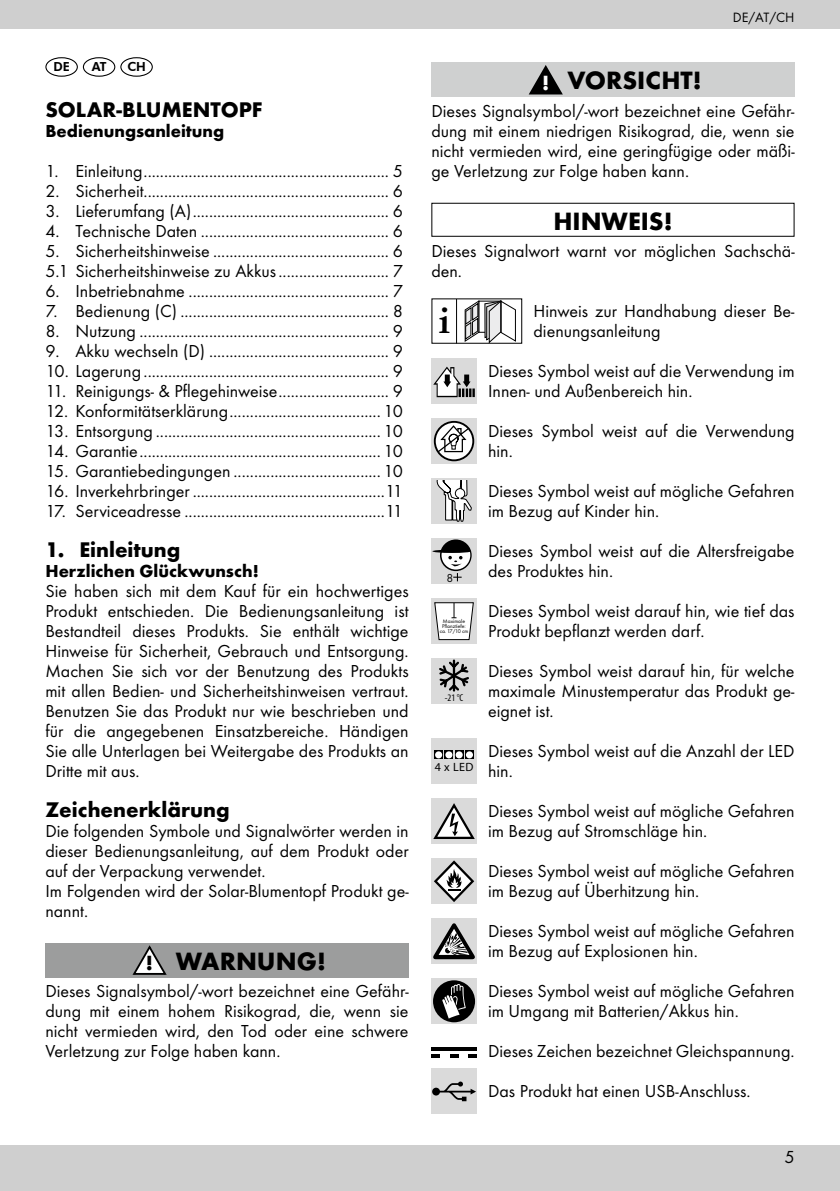
<style>
.page{position:relative;width:840px;height:1191px;background:#fff}
.page>*{position:absolute;margin:0;border:0;box-sizing:border-box;transform-origin:0 0}
.t1{font:700 40px "Garamond";color:#000}
.t2{font:700 26px "Futura TOT";color:#000}
.t3{font:700 22px "Futura TOT";color:#000}
.t4{font:18px/20px "Futura TOT Boo";color:#000}
.t5{font:700 18px "Futura TOT";color:#000}
.t6{font:16px "Futura LT Pro";color:#000}
.t7{font:14px "Futura TOT Boo";color:#000}
.t8{font:800 12.4px "Futura BT";color:#000}
.t9{font:12px "Myriad Pro";color:#000}
.t10{font:12px "Futura TOT Boo";color:#000}
.t11{font:condensed 10px "Myriad Pro";color:#000}
.t12{font:5.6px/5px "Futura TOT Boo";color:#000;text-align:center}
.s1{font-family:"Futura LT Pro";font-size:18.8px}
.s2{font-family:"Futura LT Pro";font-size:18.8px;color:#fff}
</style>
<div class="page">
<div style="left:0;top:1145px;width:839px;height:46px;background:#cfcfcf"></div>
<div style="left:0;top:0;width:839px;height:29px;background:#cfcfcf"></div>
<div style="left:45px;top:57px;width:33px;height:20px;border:1px solid #000;border-radius:50%"></div>
<div style="left:83px;top:57px;width:32px;height:20px;border:1px solid #000;border-radius:50%"></div>
<div style="left:120px;top:57px;width:33px;height:20px;border:1px solid #000;border-radius:50%"></div>
<div style="left:45px;top:943px;width:363px;height:34px;background:#9c9d9d"></div>
<svg style="left:132px;top:945px;width:35px;height:30px"></svg>
<div style="left:431px;top:63px;width:363px;height:34px;background:#cfd0d0"></div>
<svg style="left:528px;top:65px;width:35px;height:30px"></svg>
<div style="left:431px;top:203px;width:363px;height:34px;border:1px solid #000"></div>
<svg style="left:464px;top:300px;width:51px;height:42px"></svg>
<hr style="left:456px;top:299px;width:1px;height:44px;background:#000">
<div style="left:431px;top:358px;width:45px;height:46px;background:#dadada"></div>
<svg style="left:433px;top:366px;width:41px;height:31px"></svg>
<div style="left:431px;top:418px;width:45px;height:46px;background:#dadada"></div>
<svg style="left:434px;top:422px;width:39px;height:38px"></svg>
<div style="left:433px;top:421px;width:41px;height:40px;border:2px solid #000;border-radius:50%"></div>
<svg style="left:436px;top:424px;width:33px;height:30px"></svg>
<div style="left:431px;top:478px;width:45px;height:46px;background:#dadada"></div>
<svg style="left:436px;top:480px;width:35px;height:42px"></svg>
<div style="left:431px;top:538px;width:45px;height:46px;background:#dadada"></div>
<div style="left:440px;top:539px;width:31px;height:32px;background:#000;border-radius:50%"></div>
<svg style="left:432px;top:549px;width:39px;height:4px"></svg>
<svg style="left:441px;top:550px;width:29px;height:31px"></svg>
<div style="left:431px;top:598px;width:45px;height:46px;background:#dadada"></div>
<svg style="left:434px;top:602px;width:39px;height:38px"></svg>
<div style="left:431px;top:658px;width:45px;height:46px;background:#dadada"></div>
<svg style="left:439px;top:659px;width:30px;height:33px"></svg>
<div style="left:431px;top:738px;width:45px;height:46px;background:#dadada"></div>
<svg style="left:434px;top:750px;width:9px;height:9px"></svg>
<div style="left:435px;top:751px;width:7px;height:7px;background:#fff;border-radius:50%"></div>
<svg style="left:444px;top:750px;width:9px;height:9px"></svg>
<div style="left:445px;top:751px;width:7px;height:7px;background:#fff;border-radius:50%"></div>
<svg style="left:455px;top:750px;width:8px;height:9px"></svg>
<div style="left:455px;top:751px;width:7px;height:7px;background:#fff;border-radius:50%"></div>
<svg style="left:465px;top:750px;width:8px;height:9px"></svg>
<svg style="left:465px;top:751px;width:7px;height:7px"></svg>
<div style="left:431px;top:798px;width:45px;height:46px;background:#dadada"></div>
<svg style="left:433px;top:803px;width:42px;height:36px"></svg>
<div style="left:431px;top:858px;width:45px;height:46px;background:#dadada"></div>
<svg style="left:434px;top:860px;width:40px;height:42px"></svg>
<div style="left:431px;top:918px;width:45px;height:46px;background:#dadada"></div>
<svg style="left:433px;top:923px;width:41px;height:36px"></svg>
<div style="left:431px;top:978px;width:45px;height:46px;background:#dadada"></div>
<div style="left:433px;top:980px;width:42px;height:42px;background:#000;border-radius:50%"></div>
<svg style="left:442px;top:984px;width:23px;height:34px"></svg>
<hr style="left:431px;top:1047px;width:45px;height:3px;background:#000">
<svg style="left:450px;top:1054px;width:8px;height:3px"></svg>
<svg style="left:431px;top:1054px;width:9px;height:3px"></svg>
<svg style="left:468px;top:1054px;width:8px;height:3px"></svg>
<div style="left:431px;top:1068px;width:45px;height:46px;background:#dadada"></div>
<svg style="left:432px;top:1081px;width:44px;height:20px"></svg>
<p class="t8" style="left:53px;top:59px;width:18px">DE</p>
<p class="t8" style="left:92px;top:59px;width:16px">AT</p>
<p class="t8" style="left:127px;top:59px;width:20px">CH</p>
<p class="t3" style="left:45px;top:96px;width:218px">SOLAR-BLUMENTOPF</p>
<p class="t5" style="left:45px;top:120px;width:180px">Bedienungsanleitung</p>
<p class="t4" style="left:45px;top:161px;width:359px">1. Einleitung............................................................ 5</p>
<p class="t4" style="left:45px;top:181px;width:359px">2. Sicherheit............................................................ 6</p>
<p class="t4" style="left:45px;top:201px;width:359px">3. Lieferumfang (A)................................................ 6</p>
<p class="t4" style="left:45px;top:221px;width:359px">4. Technische Daten .............................................. 6</p>
<p class="t4" style="left:45px;top:241px;width:359px">5. Sicherheitshinweise ........................................... 6<br>5.1 Sicherheitshinweise zu Akkus........................... 7</p>
<p class="t4" style="left:45px;top:281px;width:359px">6. Inbetriebnahme ................................................. 7</p>
<p class="t4" style="left:45px;top:301px;width:359px">7. Bedienung (C) ................................................... 8</p>
<p class="t4" style="left:45px;top:321px;width:359px">8. Nutzung ............................................................. 9</p>
<p class="t4" style="left:45px;top:341px;width:359px">9. Akku wechseln (D) ............................................ 9</p>
<p class="t4" style="left:45px;top:361px;width:359px">10. Lagerung............................................................ 9</p>
<p class="t4" style="left:45px;top:381px;width:359px">11. Reinigungs- &amp; Pflegehinweise........................... 9</p>
<p class="t4" style="left:45px;top:401px;width:359px">12. Konformitätserklärung..................................... 10</p>
<p class="t4" style="left:45px;top:421px;width:359px">13. Entsorgung ....................................................... 10</p>
<p class="t4" style="left:45px;top:441px;width:359px">14. Garantie........................................................... 10</p>
<p class="t4" style="left:45px;top:461px;width:359px">15. Garantiebedingungen .................................... 10</p>
<p class="t4" style="left:45px;top:481px;width:359px">16. Inverkehrbringer ...............................................11</p>
<p class="t4" style="left:45px;top:501px;width:359px">17. Serviceadresse .................................................11</p>
<p class="t3" style="left:45px;top:536px;width:136px">1. Einleitung</p>
<p class="t5" style="left:45px;top:560px;width:215px">Herzlichen Glückwunsch!</p>
<p class="t4" style="left:45px;top:581px;width:364px;text-align:justify">Sie haben sich mit dem Kauf für ein hochwertiges Produkt entschieden. Die Bedienungsanleitung ist Bestandteil dieses Produkts. Sie enthält wichtige Hinweise für Sicherheit, Gebrauch und Entsorgung.<br>Machen Sie sich vor der Benutzung des Produkts mit allen Bedien- und Sicherheitshinweisen vertraut.<br>Benutzen Sie das Produkt nur wie beschrieben und für die angegebenen Einsatzbereiche. Händigen Sie alle Unterlagen bei Weitergabe des Produkts an Dritte mit aus.</p>
<p class="t3" style="left:45px;top:796px;width:186px">Zeichenerklärung</p>
<p class="t4" style="left:45px;top:821px;width:364px">Die folgenden Symbole und Signalwörter werden in dieser Bedienungsanleitung, auf dem Produkt oder auf der Verpackung verwendet.<br>Im Folgenden wird der Solar-Blumentopf Produkt ge&shy;nannt.</p>
<h2 class="t2" style="left:146px;top:945px;width:181px"><span class="s1">!</span> WARNUNG!</h2>
<p class="t4" style="left:45px;top:981px;width:364px;text-align:justify">Dieses Signalsymbol/-wort bezeichnet eine Gefähr&shy;dung mit einem hohem Risikograd, die, wenn sie nicht vermieden wird, den Tod oder eine schwere Verletzung zur Folge haben kann.</p>
<p class="t7" style="left:732px;top:9px;width:63px">DE/AT/CH</p>
<h2 class="t2" style="left:542px;top:65px;width:161px"><span class="s2">!</span> VORSICHT!</h2>
<p class="t4" style="left:431px;top:101px;width:364px;text-align:justify">Dieses Signalsymbol/-wort bezeichnet eine Gefähr&shy;dung mit einem niedrigen Risikograd, die, wenn sie nicht vermieden wird, eine geringfügige oder mäßi&shy;ge Verletzung zur Folge haben kann.</p>
<h2 class="t2" style="left:553px;top:205px;width:121px">HINWEIS!</h2>
<p class="t4" style="left:431px;top:241px;width:364px">Dieses Signalwort warnt vor möglichen Sachschä&shy;den.</p>
<h1 class="t1" style="left:438px;top:293px;width:13px">i</h1>
<p class="t4" style="left:533px;top:301px;width:262px">Hinweis zur Handhabung dieser Be&shy;dienungsanleitung</p>
<p class="t4" style="left:488px;top:361px;width:308px">Dieses Symbol weist auf die Verwendung im<br>Innen- und Außenbereich hin.</p>
<p class="t4" style="left:488px;top:421px;width:308px">Dieses Symbol weist auf die Verwendung hin.</p>
<p class="t4" style="left:488px;top:481px;width:308px">Dieses Symbol weist auf mögliche Gefahren im Bezug auf Kinder hin.</p>
<p class="t10" style="left:446px;top:570px;width:8px">8</p>
<p class="t12" style="left:439px;top:619px;width:30px">Maximale<br>Pflanztiefe: ca. 17/10 cm</p>
<p class="t11" style="left:444px;top:692px;width:20px">-21 °C</p>
<p class="t9" style="left:434px;top:760px;width:40px">4 x LED</p>
<p class="t4" style="left:488px;top:541px;width:308px">Dieses Symbol weist auf die Altersfreigabe des Produktes hin.</p>
<p class="t4" style="left:488px;top:601px;width:308px">Dieses Symbol weist darauf hin, wie tief das<br>Produkt bepflanzt werden darf.</p>
<p class="t4" style="left:488px;top:661px;width:308px;text-align:justify">Dieses Symbol weist darauf hin, für welche maximale Minustemperatur das Produkt ge&shy;eignet ist.</p>
<p class="t4" style="left:488px;top:741px;width:308px">Dieses Symbol weist auf die Anzahl der LED hin.</p>
<p class="t4" style="left:488px;top:801px;width:308px">Dieses Symbol weist auf mögliche Gefahren im Bezug auf Stromschläge hin.</p>
<p class="t4" style="left:488px;top:861px;width:308px">Dieses Symbol weist auf mögliche Gefahren im Bezug auf Überhitzung hin.</p>
<p class="t4" style="left:488px;top:921px;width:308px">Dieses Symbol weist auf mögliche Gefahren im Bezug auf Explosionen hin.</p>
<p class="t4" style="left:488px;top:981px;width:308px">Dieses Symbol weist auf mögliche Gefahren im Umgang mit Batterien/Akkus hin.</p>
<p class="t4" style="left:488px;top:1041px;width:308px">Dieses Zeichen bezeichnet Gleichspannung.</p>
<p class="t4" style="left:488px;top:1081px;width:264px">Das Produkt hat einen USB-Anschluss.</p>
<p class="t6" style="left:784px;top:1146px;width:11px">5</p>
</div>
